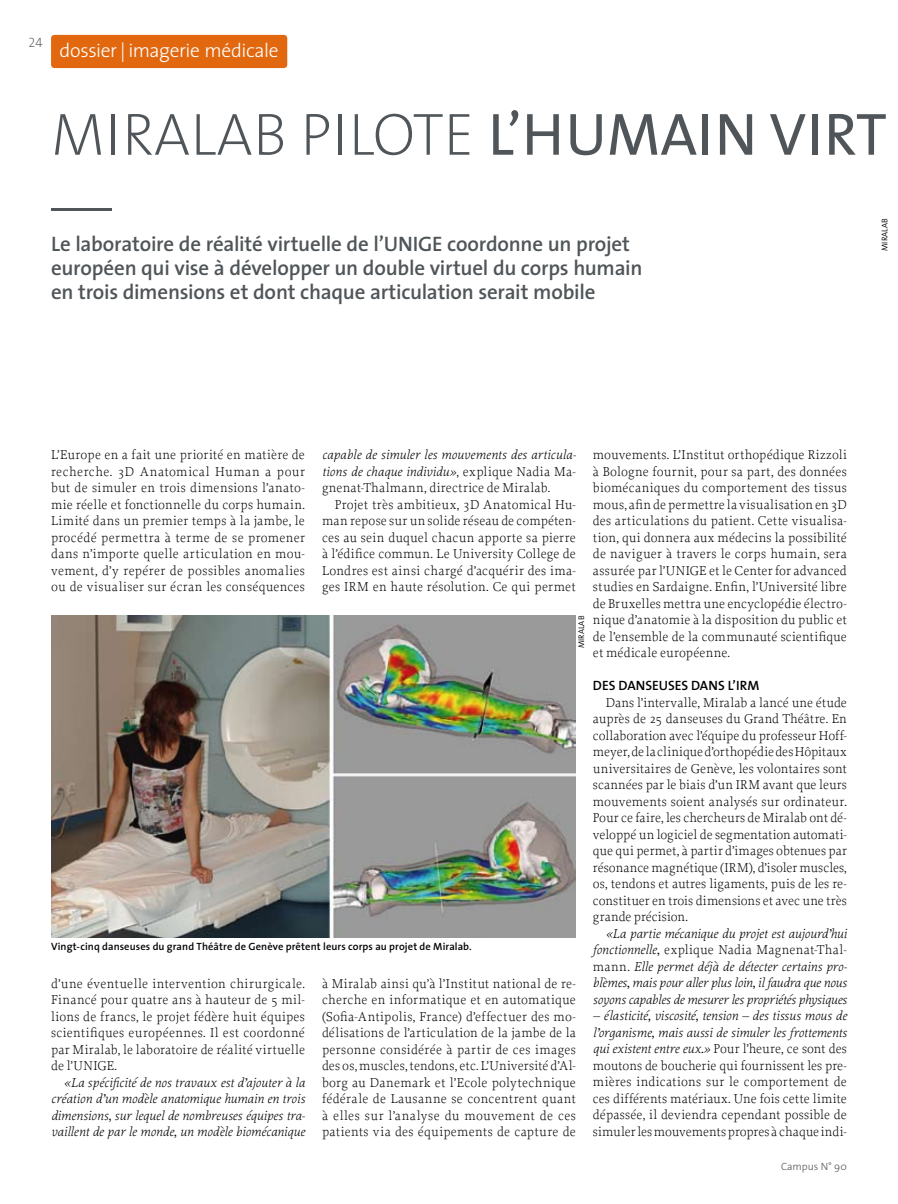
<style>
.page{position:relative;width:898px;height:1204px;background:#fff}
.page>*{position:absolute;margin:0;border:0;box-sizing:border-box;transform-origin:0 0}
.t1{font:200 60px/72px "The Sans";letter-spacing:.005em;color:#505559}
.t2{font:600 21px/24px "The Sans";letter-spacing:-.01em;color:#505559}
.t3{font:300 19.5px "The Sans";letter-spacing:-.02em;color:#fff}
.t4{font:300 13.5px/16.5px "Proforma";letter-spacing:.015em;color:#000;text-align:justify}
.t5{font:italic 300 13.5px/16.5px "Proforma";letter-spacing:.005em;color:#000;text-align:justify}
.t6{font:600 13.5px "The Sans";color:#000}
.t7{font:13.5px "The Sans Extra Light Caps";color:#505559}
.t8{font:600 10.5px "The Sans";letter-spacing:.01em;color:#000}
.t9{font:300 10.5px "The Sans";color:#505559}
.t10{font:300 8.25px "The Sans";color:#000}
.s1{font-weight:400}
.s2{font-style:normal}
.s3{font-style:italic}
</style>
<div class="page">
<div style="left:51px;top:35px;width:236px;height:33px;background:#e2680f;border-radius:3px"></div>
<img style="left:51px;top:615px;width:524px;height:322px">
<p class="t7" style="left:29px;top:31px;width:15px">24</p>
<h3 class="t3" style="left:60px;top:34px;width:220px">dossier | imagerie médicale</h3>
<h1 class="t1" style="left:51px;top:96px;width:836px">MIRALAB PILOTE <span class="s1">L’HUMAIN VIRT </span>—</h1>
<h2 class="t2" style="left:51px;top:231px;width:592px">Le laboratoire de réalité virtuelle de l’UNIGE coordonne un projet européen qui vise à développer un double virtuel du corps humain en trois dimensions et dont chaque articulation serait mobile</h2>
<p class="t10" style="left:877px;top:251px;width:33px;rotate:-90deg">mi ralab</p>
<p class="t4" style="left:592px;top:446px;width:255px">mouvements. L’Institut orthopédique Rizzoli à Bologne fournit, pour sa part, des données biomécaniques du comportement des tissus mous, afin de permettre la visualisation en 3D des articulations du patient. Cette visualisa&shy;tion, qui donnera aux médecins la possibilité de naviguer à travers le corps humain, sera assurée par l’UNIGE et le Center for advanced studies en Sardaigne. Enfin, l’Université libre de Bruxelles mettra une encyclopédie électro&shy;nique d’anatomie à la disposition du public et de l’ensemble de la communauté scientifique et médicale européenne.</p>
<p class="t6" style="left:592px;top:674px;width:35px">Des danseuses</p>
<p class="t6" style="left:690px;top:674px;width:9px">dans</p>
<p class="t6" style="left:727px;top:674px;width:33px">l’IRM</p>
<p class="t4" style="left:592px;top:694px;width:255px;text-indent:13px">Dans l’intervalle, Miralab a lancé une étude auprès de 25 danseuses du Grand Théâtre. En collaboration avec l’équipe du professeur Hoff&shy;meyer, de la clinique d’orthopédie des Hôpitaux universitaires de Genève, les volontaires sont scannées par le biais d’un IRM avant que leurs mouvements soient analysés sur ordinateur.<br>Pour ce faire, les chercheurs de Miralab ont dé&shy;veloppé un logiciel de segmentation automati&shy;que qui permet, à partir d’images obtenues par résonance magnétique (IRM), d’isoler muscles, os, tendons et autres ligaments, puis de les re&shy;constituer en trois dimensions et avec une très grande précision.</p>
<p class="t5" style="left:592px;top:924px;width:255px;text-indent:13px">«La partie mécanique du projet est aujourd’hui fonctionnelle, <span class="s2">explique Nadia Magnenat-Thal&shy;mann.</span> Elle permet déjà de détecter certains pro&shy;blèmes, mais pour aller plus loin, il faudra que nous soyons capables de mesurer les propriétés physiques</p>
<p class="t4" style="left:592px;top:1007px;width:255px"><span class="s3">– élasticité, viscosité, tension – des tissus mous de l’organisme, mais aussi de simuler les frottements qui existent entre eux.»</span> Pour l’heure, ce sont des moutons de boucherie qui fournissent les pre&shy;mières indications sur le comportement de ces différents matériaux. Une fois cette limite dépassée, il deviendra cependant possible de simuler les mouvements propres à chaque indi-</p>
<p class="t4" style="left:51px;top:446px;width:255px">L’Europe en a fait une priorité en matière de recherche. 3D Anatomical Human a pour but de simuler en trois dimensions l’anato&shy;mie réelle et fonctionnelle du corps humain.<br>Limité dans un premier temps à la jambe, le procédé permettra à terme de se promener dans n’importe quelle articulation en mou&shy;vement, d’y repérer de possibles anomalies ou de visualiser sur écran les conséquences</p>
<p class="t5" style="left:322px;top:446px;width:255px">capable de simuler les mouvements des articula&shy;tions de chaque individu»<span class="s2">, explique Nadia Ma&shy;gnenat-Thalmann, directrice de Miralab.</span></p>
<p class="t4" style="left:322px;top:496px;width:255px;text-indent:13px">Projet très ambitieux, 3D Anatomical Hu&shy;man repose sur un solide réseau de compéten&shy;ces au sein duquel chacun apporte sa pierre à l’édifice commun. Le University College de Londres est ainsi chargé d’acquérir des ima&shy;ges IRM en haute résolution. Ce qui permet</p>
<p class="t10" style="left:574px;top:648px;width:33px;rotate:-90deg">mi ralab</p>
<p class="t8" style="left:51px;top:937px;width:422px">Vingt-cinq danseuses du grand Théâtre de Genève prêtent leurs corps au projet de Miralab.</p>
<p class="t4" style="left:322px;top:974px;width:255px">à Miralab ainsi qu’à l’Institut national de re&shy;cherche en informatique et en automatique (Sofia-Antipolis, France) d’effectuer des mo&shy;délisations de l’articulation de la jambe de la personne considérée à partir de ces images des os, muscles, tendons, etc. L’Université d’Al&shy;borg au Danemark et l’Ecole polytechnique fédérale de Lausanne se concentrent quant à elles sur l’analyse du mouvement de ces patients via des équipements de capture de</p>
<p class="t4" style="left:51px;top:974px;width:255px">d’une éventuelle intervention chirurgicale.<br>Financé pour quatre ans à hauteur de 5 mil&shy;lions de francs, le projet fédère huit équipes scientifiques européennes. Il est coordonné par Miralab, le laboratoire de réalité virtuelle de l’UNIGE.</p>
<p class="t5" style="left:51px;top:1073px;width:255px;text-indent:13px">«La spécificité de nos travaux est d’ajouter à la création d’un modèle anatomique humain en trois dimensions, sur lequel de nombreuses équipes tra&shy;vaillent de par le monde, un modèle biomécanique</p>
<p class="t9" style="left:780px;top:1157px;width:67px">Campus N° 90</p>
</div>
